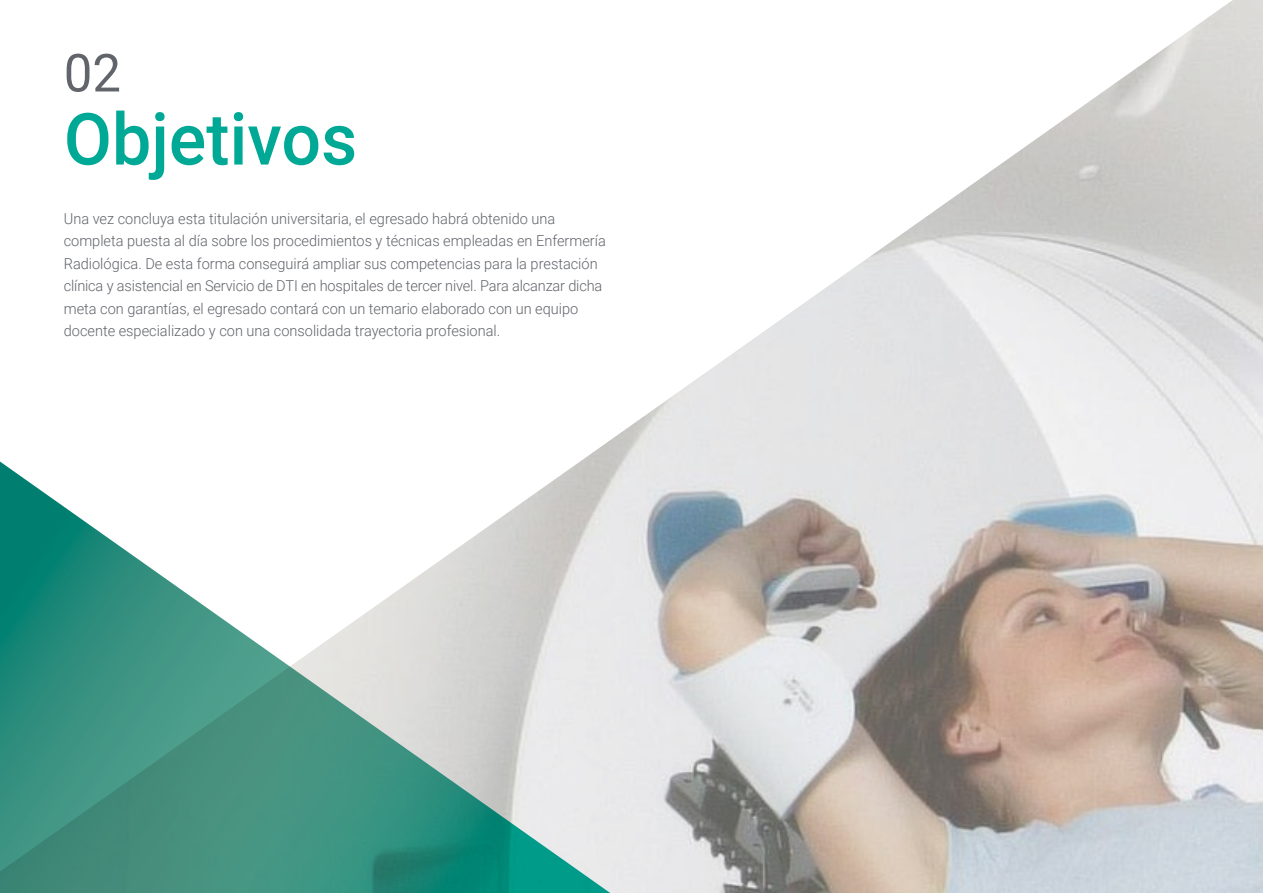
<style>
.page{position:relative;width:1263px;height:893px;background:#fff}
.page>*{position:absolute;margin:0;border:0;box-sizing:border-box;transform-origin:0 0}
.t1{font:500 72px "Roboto";color:#00a996}
.t2{font:52.5px "Roboto";color:#61646a}
.t3{font:300 15px/22.5px "Roboto";color:#61646a}
</style>
<div class="page">
<img style="left:602px;top:0;width:661px;height:893px">
<svg style="left:0;top:446px;width:640px;height:447px"></svg>
<h2 class="t2" style="left:64px;top:36px;width:59px">02</h2>
<h1 class="t1" style="left:64px;top:89px;width:295px">Objetivos</h1>
<p class="t3" style="left:64px;top:207px;width:543px">Una vez concluya esta titulación universitaria, el egresado habrá obtenido una completa puesta al día sobre los procedimientos y técnicas empleadas en Enfermería Radiológica. De esta forma conseguirá ampliar sus competencias para la prestación clínica y asistencial en Servicio de DTI en hospitales de tercer nivel. Para alcanzar dicha meta con garantías, el egresado contará con un temario elaborado con un equipo docente especializado y con una consolidada trayectoria profesional.</p>
</div>
